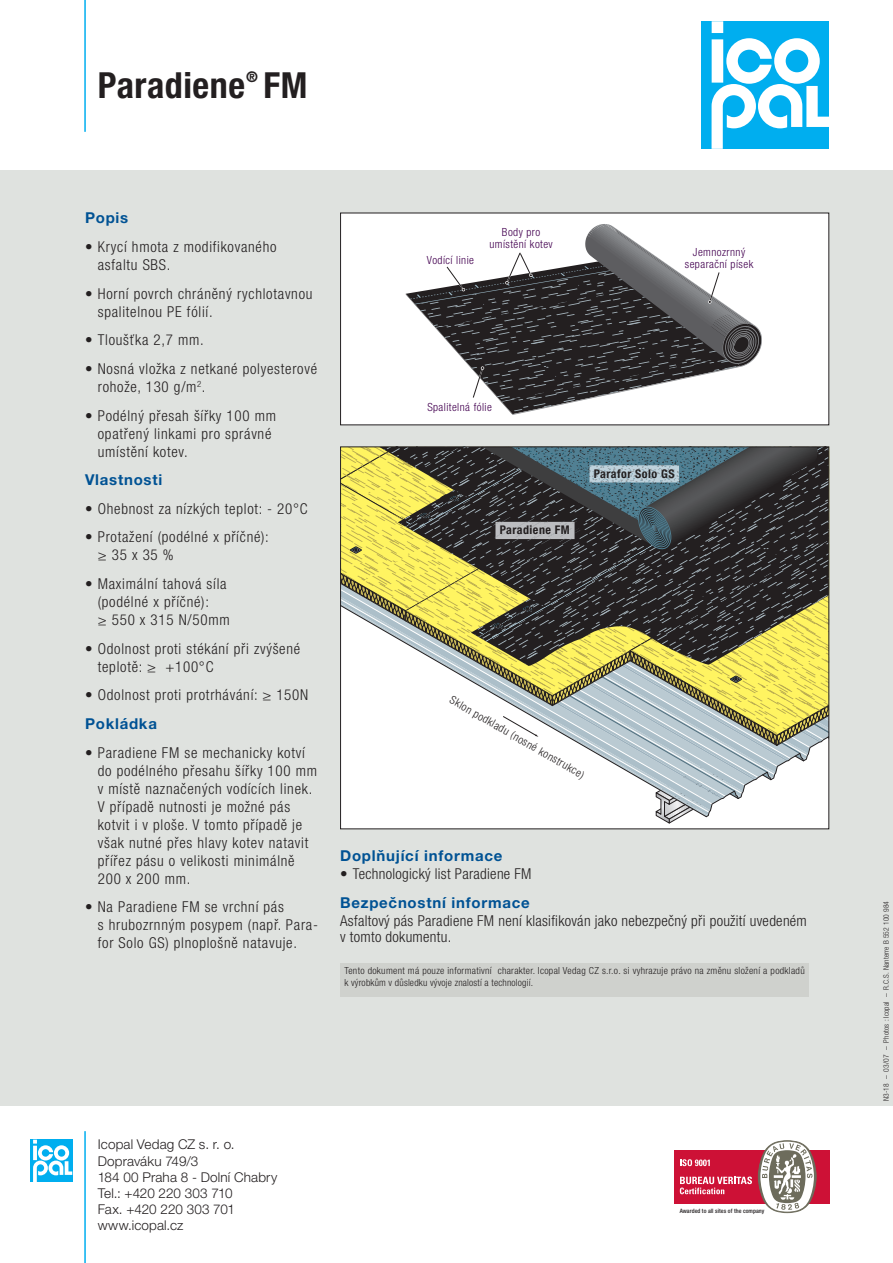
<style>
.page{position:relative;width:893px;height:1263px;background:#fff}
.page>*{position:absolute;margin:0;border:0;box-sizing:border-box;transform-origin:0 0}
.t1{font:700 condensed 36px "Helvetica Neue LT Pro";letter-spacing:.015em;color:#231f20}
.t2{font:300 condensed 15px/18px "Helvetica Neue LT Pro";letter-spacing:.05em;color:#231f20}
.t3{font:300 condensed 15px/15.9px "Helvetica Neue LT Pro";letter-spacing:.02em;color:#231f20}
.t4{font:700 15px "Helvetica Neue LT Pro";letter-spacing:.05em;color:#005294}
.t5{font:700 condensed 14.85px "Helvetica Neue LT Pro";color:#231f20}
.t6{font:300 13.5px/16.2px "Helvetica Neue LT Std";letter-spacing:.01em;color:#231f20}
.t7{font:700 condensed 12px "Helvetica Neue LT Pro";letter-spacing:.04em;color:#231f20}
.t8{font:300 condensed 11.25px/12px "Helvetica Neue LT Pro";letter-spacing:.04em;color:#430050;text-align:center}
.t9{font:300 condensed 11.25px "Helvetica Neue LT Pro";color:#231f20}
.t10{font:300 condensed 9.75px/11.7px "Helvetica Neue LT Pro";letter-spacing:.03em;color:#231f20}
.t11{font:300 condensed 7.5px "Helvetica Neue LT Pro";letter-spacing:.02em;color:#231f20}
.t12{font:500 condensed 6px "Helvetica Neue";letter-spacing:.01em;color:#231f20}
</style>
<div class="page">
<div style="left:0;top:170px;width:893px;height:936px;background:#dfe2df"></div>
<div style="left:341px;top:213px;width:488px;height:212px;background:#fff"></div>
<svg style="left:406px;top:224px;width:356px;height:191px"></svg>
<svg style="left:342px;top:447px;width:488px;height:376px;background:#9fa088"></svg>
<div style="left:674px;top:1150px;width:155px;height:53px;background:#cd1136"></div>
<svg style="left:680px;top:1159px;width:30px;height:7px"></svg>
<svg style="left:680px;top:1176px;width:72px;height:18px"></svg>
<svg style="left:758px;top:1140px;width:58px;height:73px"></svg>
<div style="left:30px;top:1140px;width:42px;height:42px;background:#00aeef"></div>
<svg style="left:33px;top:1140px;width:39px;height:42px"></svg>
<div style="left:702px;top:21px;width:127px;height:128px;background:#00aeef"></div>
<svg style="left:711px;top:21px;width:118px;height:128px"></svg>
<hr style="left:84px;top:0;width:2px;height:132px;background:#00aeef">
<hr style="left:84px;top:1131px;width:2px;height:132px;background:#00aeef">
<div style="left:340px;top:963px;width:469px;height:33px;background:#cfd1cd"></div>
<h1 class="t1" style="left:98px;top:63px;width:149px">Paradiene</h1>
<p class="t5" style="left:246px;top:68px;width:13px">®</p>
<h1 class="t1" style="left:263px;top:63px;width:45px">FM</h1>
<p class="t4" style="left:85px;top:209px;width:45px">Popis</p>
<p class="t2" style="left:98px;top:238px;width:180px;text-indent:-13px">• Krycí hmota z modifikovaného asfaltu SBS.</p>
<p class="t2" style="left:98px;top:284px;width:216px;text-indent:-13px">• Horní povrch chráněný rychlotavnou spalitelnou PE fólií.</p>
<p class="t2" style="left:85px;top:331px;width:120px">• Tloušťka 2,7 mm.</p>
<p class="t2" style="left:98px;top:359px;width:221px;text-indent:-13px">• Nosná vložka z netkané polyesterové rohože, 130 g/m<sup>2</sup>.</p>
<p class="t2" style="left:98px;top:406px;width:180px;text-indent:-13px">• Podélný přesah šířky 100 mm opatřený linkami pro správné umístění kotev.</p>
<p class="t4" style="left:85px;top:470px;width:79px">Vlastnosti</p>
<p class="t2" style="left:85px;top:499px;width:224px">• Ohebnost za nízkých teplot: - 20°C</p>
<p class="t2" style="left:98px;top:528px;width:173px;text-indent:-13px">• Protažení (podélné x příčné): ≥ 35 x 35 %</p>
<p class="t2" style="left:98px;top:575px;width:133px;text-indent:-13px">• Maximální tahová síla (podélné x příčné):<br>≥ 550 x 315 N/50mm</p>
<p class="t2" style="left:98px;top:639px;width:204px;text-indent:-13px">• Odolnost proti stékání při zvýšené teplotě: ≥ +100°C</p>
<p class="t2" style="left:85px;top:686px;width:225px">• Odolnost proti protrhávání: ≥ 150N</p>
<p class="t4" style="left:85px;top:714px;width:73px">Pokládka</p>
<p class="t2" style="left:98px;top:743px;width:221px;text-indent:-13px">• Paradiene FM se mechanicky kotví do podélného přesahu šířky 100 mm v místě naznačených vodících linek.<br>V případě nutnosti je možné pás kotvit i v ploše. V tomto případě je však nutné přes hlavy kotev natavit přířez pásu o velikosti minimálně<br>200 x 200 mm.</p>
<p class="t2" style="left:98px;top:898px;width:222px;text-indent:-13px">• Na Paradiene FM se vrchní pás<br>s hrubozrnným posypem (např. Para&shy;for Solo GS) plnoplošně natavuje.</p>
<p class="t8" style="left:427px;top:254px;width:49px">Vodící linie</p>
<p class="t8" style="left:489px;top:225px;width:65px">Body pro umístění kotev</p>
<p class="t8" style="left:685px;top:246px;width:70px">Jemnozrnný separační písek</p>
<p class="t8" style="left:427px;top:401px;width:66px">Spalitelná fólie</p>
<p class="t7" style="left:500px;top:523px;width:72px">Paradiene FM</p>
<p class="t7" style="left:594px;top:466px;width:82px">Parafor Solo GS</p>
<p class="t9" style="left:454px;top:693px;width:155px;rotate:30deg">Sklon podkladu (nosné konstrukce)</p>
<p class="t4" style="left:340px;top:847px;width:164px">Doplňující informace</p>
<p class="t3" style="left:340px;top:866px;width:193px">• Technologický list Paradiene FM</p>
<p class="t4" style="left:340px;top:893px;width:191px">Bezpečnostní informace</p>
<p class="t3" style="left:340px;top:913px;width:468px">Asfaltový pás Paradiene FM není klasifikován jako nebezpečný při použití uvedeném v tomto dokumentu.</p>
<p class="t10" style="left:344px;top:965px;width:462px">Tento dokument má pouze informativní charakter. Icopal Vedag CZ s.r.o. si vyhrazuje právo na změnu složení a podkladů k výrobkům v důsledku vývoje znalostí a technologií.</p>
<p class="t6" style="left:98px;top:1136px;width:181px">Icopal Vedag CZ s. r. o.<br>Dopraváku 749/3<br>184 00 Praha 8 - Dolní Chabry<br>Tel.: +420 220 303 710<br>Fax. +420 220 303 701 www.icopal.cz</p>
<p class="t12" style="left:680px;top:1207px;width:86px">Awarded to all sites of the company</p>
<p class="t11" style="left:882px;top:1101px;width:202px;rotate:-90deg">N3-18 – 03/07 – Photos : Icopal – R.C.S. Nanterre B 552 100 984</p>
</div>
